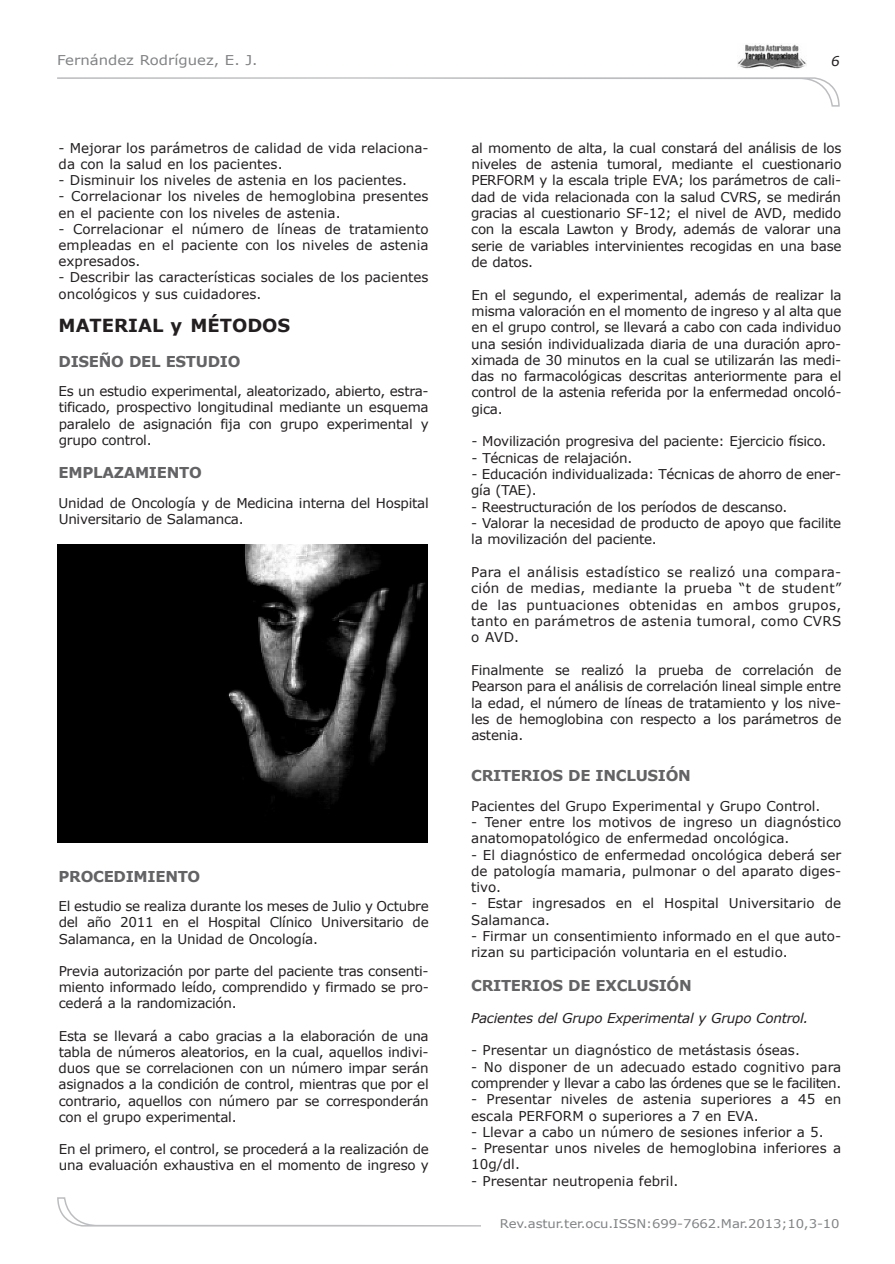
<style>
.page{position:relative;width:895px;height:1264px;background:#fff}
.page>*{position:absolute;margin:0;border:0;box-sizing:border-box;transform-origin:0 0}
.t1{font:700 18px "Verdana";color:#231f20}
.t2{font:700 15px "Verdana";letter-spacing:-.02em;color:#636366}
.t3{font:13.5px/16.4px "Verdana";color:#231f20;text-align:justify}
.t4{font:13.5px/16.2px "Verdana";letter-spacing:-.02em;color:#231f20}
.t5{font:13.5px/16.4px "Verdana";letter-spacing:-.03em;color:#231f20}
.t6{font:italic 13.5px "Verdana";letter-spacing:-.02em;color:#231f20}
.t7{font:13.5px "Verdana";color:#808285;scale:1.1 1}
.t8{font:12px "Verdana";letter-spacing:-.005em;color:#808285;scale:1.1 1}
</style>
<div class="page">
<svg style="left:57px;top:77px;width:782px;height:30px"></svg>
<img style="left:738px;top:44px;width:68px;height:25px">
<svg style="left:57px;top:1197px;width:424px;height:29px"></svg>
<img style="left:57px;top:544px;width:370px;height:298px">
<p class="t7" style="left:57px;top:51px;width:184px">Fernández Rodríguez, E. J.</p>
<p class="t6" style="left:831px;top:53px;width:10px">6</p>
<p class="t3" style="left:59px;top:139px;width:371px">- Mejorar los parámetros de calidad de vida relaciona&shy;da con la salud en los pacientes.</p>
<p class="t3" style="left:59px;top:172px;width:350px">- Disminuir los niveles de astenia en los pacientes.</p>
<p class="t3" style="left:59px;top:188px;width:371px">- Correlacionar los niveles de hemoglobina presentes en el paciente con los niveles de astenia.</p>
<p class="t3" style="left:59px;top:220px;width:371px">- Correlacionar el número de líneas de tratamiento empleadas en el paciente con los niveles de astenia expresados.</p>
<p class="t3" style="left:59px;top:269px;width:371px">- Describir las características sociales de los pacientes oncológicos y sus cuidadores.</p>
<h1 class="t1" style="left:59px;top:314px;width:233px">MATERIAL y MÉTODOS</h1>
<p class="t2" style="left:59px;top:351px;width:183px">DISEÑO DEL ESTUDIO</p>
<p class="t3" style="left:59px;top:383px;width:372px">Es un estudio experimental, aleatorizado, abierto, estra&shy;tificado, prospectivo longitudinal mediante un esquema paralelo de asignación fija con grupo experimental y grupo control.</p>
<p class="t2" style="left:59px;top:463px;width:145px">EMPLAZAMIENTO</p>
<p class="t4" style="left:59px;top:494px;width:372px">Unidad de Oncología y de Medicina interna del Hospital<br>Universitario de Salamanca.</p>
<p class="t2" style="left:59px;top:866px;width:143px">PROCEDIMIENTO</p>
<p class="t3" style="left:59px;top:898px;width:372px">El estudio se realiza durante los meses de Julio y Octubre del año 2011 en el Hospital Clínico Universitario de Salamanca, en la Unidad de Oncología.</p>
<p class="t3" style="left:59px;top:962px;width:372px">Previa autorización por parte del paciente tras consenti&shy;miento informado leído, comprendido y firmado se pro&shy;cederá a la randomización.</p>
<p class="t3" style="left:59px;top:1027px;width:372px">Esta se llevará a cabo gracias a la elaboración de una tabla de números aleatorios, en la cual, aquellos indivi&shy;duos que se correlacionen con un número impar serán asignados a la condición de control, mientras que por el contrario, aquellos con número par se corresponderán con el grupo experimental.</p>
<p class="t4" style="left:59px;top:1141px;width:372px">En el primero, el control, se procederá a la realización de una evaluación exhaustiva en el momento de ingreso y</p>
<p class="t3" style="left:471px;top:139px;width:372px">al momento de alta, la cual constará del análisis de los niveles de astenia tumoral, mediante el cuestionario PERFORM y la escala triple EVA; los parámetros de cali&shy;dad de vida relacionada con la salud CVRS, se medirán gracias al cuestionario SF-12; el nivel de AVD, medido con la escala Lawton y Brody, además de valorar una serie de variables intervinientes recogidas en una base de datos.</p>
<p class="t3" style="left:471px;top:286px;width:372px">En el segundo, el experimental, además de realizar la misma valoración en el momento de ingreso y al alta que en el grupo control, se llevará a cabo con cada individuo una sesión individualizada diaria de una duración apro&shy;ximada de 30 minutos en la cual se utilizarán las medi&shy;das no farmacológicas descritas anteriormente para el control de la astenia referida por la enfermedad oncoló&shy;gica.</p>
<p class="t4" style="left:471px;top:433px;width:356px">- Movilización progresiva del paciente: Ejercicio físico.</p>
<p class="t4" style="left:471px;top:449px;width:162px">- Técnicas de relajación.</p>
<p class="t4" style="left:471px;top:465px;width:371px">- Educación individualizada: Técnicas de ahorro de ener&shy;gía (TAE).</p>
<p class="t4" style="left:471px;top:498px;width:318px">- Reestructuración de los períodos de descanso.</p>
<p class="t4" style="left:471px;top:514px;width:371px">- Valorar la necesidad de producto de apoyo que facilite la movilización del paciente.</p>
<p class="t3" style="left:471px;top:563px;width:371px">Para el análisis estadístico se realizó una compara&shy;ción de medias, mediante la prueba “t de student” de las puntuaciones obtenidas en ambos grupos, tanto en parámetros de astenia tumoral, como CVRS o AVD.</p>
<p class="t3" style="left:471px;top:661px;width:372px">Finalmente se realizó la prueba de correlación de Pearson para el análisis de correlación lineal simple entre la edad, el número de líneas de tratamiento y los nive&shy;les de hemoglobina con respecto a los parámetros de astenia.</p>
<p class="t2" style="left:471px;top:766px;width:221px">CRITERIOS DE INCLUSIÓN</p>
<p class="t3" style="left:471px;top:797px;width:351px">Pacientes del Grupo Experimental y Grupo Control.</p>
<p class="t3" style="left:471px;top:813px;width:371px">- Tener entre los motivos de ingreso un diagnóstico anatomopatológico de enfermedad oncológica.</p>
<p class="t3" style="left:471px;top:846px;width:371px">- El diagnóstico de enfermedad oncológica deberá ser de patología mamaria, pulmonar o del aparato diges&shy;tivo.</p>
<p class="t3" style="left:471px;top:895px;width:371px">- Estar ingresados en el Hospital Universitario de<br>Salamanca.</p>
<p class="t3" style="left:471px;top:927px;width:371px">- Firmar un consentimiento informado en el que auto&shy;rizan su participación voluntaria en el estudio.</p>
<p class="t2" style="left:471px;top:976px;width:222px">CRITERIOS DE EXCLUSIÓN</p>
<p class="t6" style="left:471px;top:1009px;width:339px">Pacientes del Grupo Experimental y Grupo Control.</p>
<p class="t3" style="left:471px;top:1042px;width:330px">- Presentar un diagnóstico de metástasis óseas.</p>
<p class="t5" style="left:471px;top:1058px;width:371px">- No disponer de un adecuado estado cognitivo para comprender y llevar a cabo las órdenes que se le faciliten.</p>
<p class="t3" style="left:471px;top:1090px;width:371px">- Presentar niveles de astenia superiores a 45 en escala PERFORM o superiores a 7 en EVA.</p>
<p class="t3" style="left:471px;top:1123px;width:354px">- Llevar a cabo un número de sesiones inferior a 5.</p>
<p class="t3" style="left:471px;top:1139px;width:371px">- Presentar unos niveles de hemoglobina inferiores a<br>10g/dl.</p>
<p class="t3" style="left:471px;top:1172px;width:209px">- Presentar neutropenia febril.</p>
<p class="t8" style="left:500px;top:1216px;width:310px">Rev.astur.ter.ocu.ISSN:699-7662.Mar.2013;10,3-10</p>
</div>
